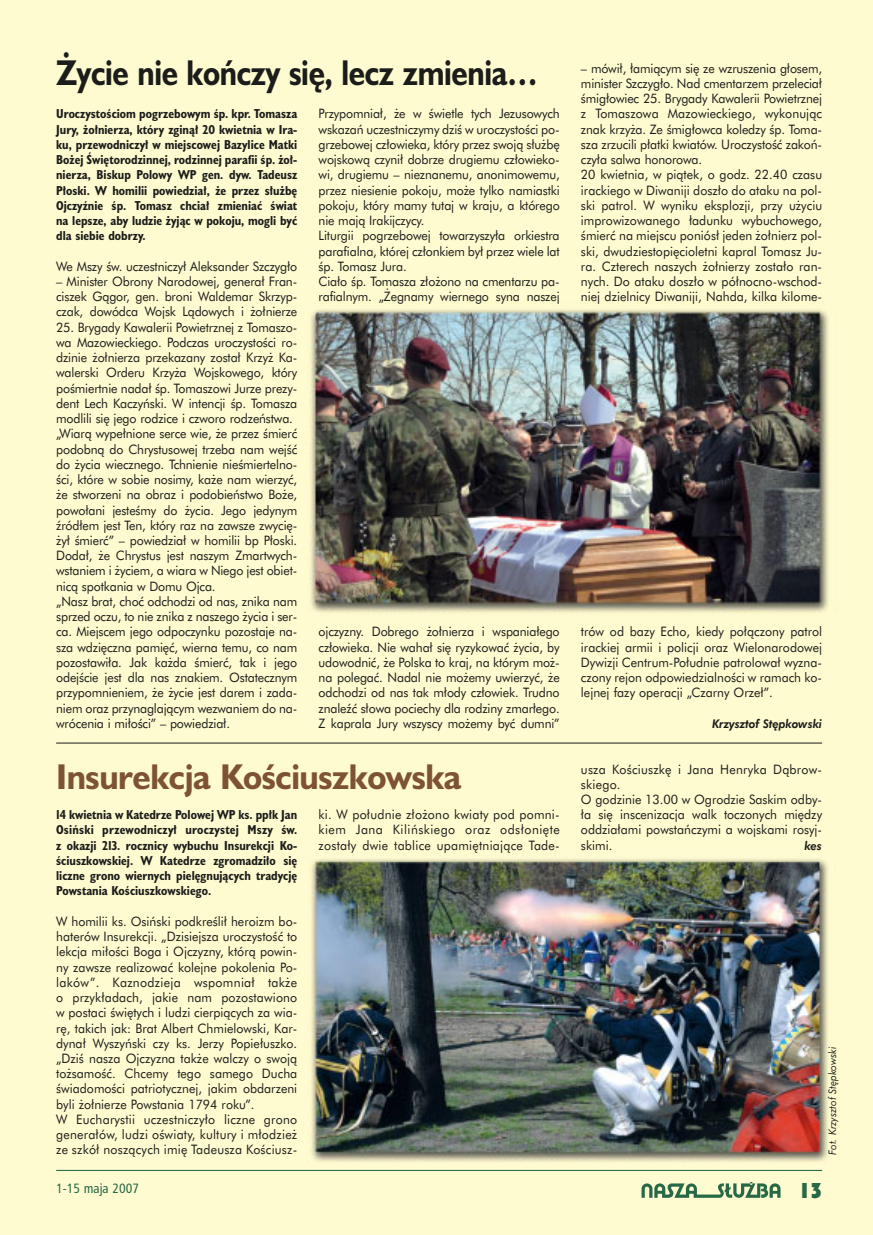
<style>
.page{position:relative;width:873px;height:1235px;background:#fff}
.page>*{position:absolute;margin:0;border:0;box-sizing:border-box;transform-origin:0 0}
.t1{font:700 36px "Humanist 521 PL";letter-spacing:-.01em;color:#1c1c1a;scale:.85 1}
.t2{font:700 36px "Humanist 521 PL";letter-spacing:-.01em;color:#7e5335;scale:.95 1}
.t3{font:900 21px "Blippo PL";color:#276846}
.t4{font:condensed 13.5px "Humanist Triple Seven PL";color:#276846}
.t5{font:13.05px/15.3px "Futura PL";letter-spacing:-.01em;color:#1c1c1a;scale:.95 1}
.t6{font:700 condensed 13.05px/15.3px "Humanist 521 PL";color:#1c1c1a;text-align:justify}
.t7{font:italic 800 12px "Futura PL";letter-spacing:-.01em;color:#1c1c1a;scale:.95 1}
.t8{font:italic 10.5px "Futura PL";color:#1c1c1a;scale:.95 1}
</style>
<div class="page">
<img style="left:0;top:0;width:872px;height:1234px">
<h1 class="t1" style="left:56px;top:59px;width:568px">˚ycie nie koƒczy si´, lecz zmienia…</h1>
<p class="t6" style="left:56px;top:108px;width:242px">UroczystoÊciom pogrzebowym Êp. kpr. Tomasza Jury, ˝o∏nierza, który zginà∏ 20 kwietnia w Ira&shy;ku, przewodniczy∏ w miejscowej Bazylice Matki Bo˝ej Âwi´torodzinnej, rodzinnej parafii Êp. ˝o∏- nierza, Biskup Polowy WP gen. dyw. Tadeusz P∏oski. W homilii powiedzia∏, ˝e przez s∏u˝b´ Ojczyênie Êp. Tomasz chcia∏ zmieniaç Êwiat na lepsze, aby ludzie ˝yjàc w pokoju, mogli byç dla siebie dobrzy.</p>
<p class="t5" style="left:56px;top:260px;width:255px">We Mszy Êw. uczestniczy∏ Aleksander Szczyg∏o</p>
<p class="t5" style="left:56px;top:275px;width:255px;text-align:justify">– Minister Obrony Narodowej, genera∏ Fran&shy;ciszek Gàgor, gen. broni Waldemar Skrzyp&shy;czak, dowódca Wojsk Làdowych i ˝o∏nierze</p>
<p class="t5" style="left:56px;top:321px;width:255px">25. Brygady Kawalerii Powietrznej z Tomaszo&shy;wa Mazowieckiego. Podczas uroczystoÊci ro&shy;dzinie ˝o∏nierza przekazany zosta∏ Krzy˝ Ka&shy;walerski Orderu Krzy˝a Wojskowego, który poÊmiertnie nada∏ Êp. Tomaszowi Jurze prezy&shy;dent Lech Kaczyƒski. W intencji Êp. Tomasza modlili si´ jego rodzice i czworo rodzeƒstwa. „Wiarà wype∏nione serce wie, ˝e przez Êmierç podobnà do Chrystusowej trzeba nam wejÊç do ˝ycia wiecznego. Tchnienie nieÊmiertelno-Êci, które w sobie nosimy, ka˝e nam wierzyç, ˝e stworzeni na obraz i podobieƒstwo Bo˝e, powo∏ani jesteÊmy do ˝ycia. Jego jedynym êród∏em jest Ten, który raz na zawsze zwyci´- ˝y∏ Êmierç” – powiedzia∏ w homilii bp P∏oski.<br>Doda∏, ˝e Chrystus jest naszym Zmartwych&shy;wstaniem i ˝yciem, a wiara w Niego jest obiet&shy;nicà spotkania w Domu Ojca.<br>„Nasz brat, choç odchodzi od nas, znika nam sprzed oczu, to nie znika z naszego ˝ycia i ser&shy;ca. Miejscem jego odpoczynku pozostaje na&shy;sza wdzi´czna pami´ç, wierna temu, co nam pozostawi∏a. Jak ka˝da Êmierç, tak i jego odejÊcie jest dla nas znakiem. Ostatecznym przypomnieniem, ˝e ˝ycie jest darem i zada&shy;niem oraz przynaglajàcym wezwaniem do na&shy;wrócenia i mi∏oÊci” – powiedzia∏.</p>
<p class="t5" style="left:318px;top:108px;width:255px">Przypomnia∏, ˝e w Êwietle tych Jezusowych wskazaƒ uczestniczymy dziÊ w uroczystoÊci po&shy;grzebowej cz∏owieka, który przez swojà s∏u˝b´ wojskowà czyni∏ dobrze drugiemu cz∏owieko&shy;wi, drugiemu – nieznanemu, anonimowemu, przez niesienie pokoju, mo˝e tylko namiastki pokoju, który mamy tutaj w kraju, a którego nie majà Irakijczycy.<br>Liturgii pogrzebowej towarzyszy∏a orkiestra parafialna, której cz∏onkiem by∏ przez wiele lat Êp. Tomasz Jura.<br>Cia∏o Êp. Tomasza z∏o˝ono na cmentarzu pa&shy;rafialnym. „˚egnamy wiernego syna naszej</p>
<p class="t5" style="left:318px;top:625px;width:255px;text-align:justify">ojczyzny. Dobrego ˝o∏nierza i wspania∏ego cz∏owieka. Nie waha∏ si´ ryzykowaç ˝ycia, by udowodniç, ˝e Polska to kraj, na którym mo˝- na polegaç. Nadal nie mo˝emy uwierzyç, ˝e odchodzi od nas tak m∏ody cz∏owiek. Trudno znaleêç s∏owa pociechy dla rodziny zmar∏ego.<br>Z kaprala Jury wszyscy mo˝emy byç dumni”</p>
<h1 class="t2" style="left:56px;top:763px;width:428px">Insurekcja KoÊciuszkowska</h1>
<p class="t6" style="left:56px;top:808px;width:242px">14 kwietnia w Katedrze Polowej WP ks. pp∏k Jan Osiƒski przewodniczy∏ uroczystej Mszy Êw. z okazji 213. rocznicy wybuchu Insurekcji Ko-Êciuszkowskiej. W Katedrze zgromadzi∏o si´ liczne grono wiernych piel´gnujàcych tradycj´ Powstania KoÊciuszkowskiego.</p>
<p class="t5" style="left:56px;top:915px;width:255px">W homilii ks. Osiƒski podkreÊli∏ heroizm bo&shy;haterów Insurekcji. „Dzisiejsza uroczystoÊç to lekcja mi∏oÊci Boga i Ojczyzny, którà powin&shy;ny zawsze realizowaç kolejne pokolenia Po&shy;laków”. Kaznodzieja wspomnia∏ tak˝e o przyk∏adach, jakie nam pozostawiono w postaci Êwi´tych i ludzi cierpiàcych za wia&shy;r´, takich jak: Brat Albert Chmielowski, Kar&shy;dyna∏ Wyszyƒski czy ks. Jerzy Popie∏uszko. „DziÊ nasza Ojczyzna tak˝e walczy o swojà to˝samoÊç. Chcemy tego samego Ducha ÊwiadomoÊci patriotycznej, jakim obdarzeni byli ˝o∏nierze Powstania 1794 roku”.<br>W Eucharystii uczestniczy∏o liczne grono genera∏ów, ludzi oÊwiaty, kultury i m∏odzie˝ ze szkó∏ noszàcych imi´ Tadeusza KoÊciusz-</p>
<p class="t5" style="left:318px;top:808px;width:255px;text-align:justify">ki. W po∏udnie z∏o˝ono kwiaty pod pomni&shy;kiem Jana Kiliƒskiego oraz ods∏oni´te zosta∏y dwie tablice upami´tniajàce Tade-</p>
<p class="t5" style="left:581px;top:62px;width:255px">– mówi∏, ∏amiàcym si´ ze wzruszenia g∏osem, minister Szczyg∏o. Nad cmentarzem przelecia∏ Êmig∏owiec 25. Brygady Kawalerii Powietrznej z Tomaszowa Mazowieckiego, wykonujàc znak krzy˝a. Ze Êmig∏owca koledzy Êp. Toma&shy;sza zrzucili p∏atki kwiatów. UroczystoÊç zakoƒ&shy;czy∏a salwa honorowa.<br>20 kwietnia, w piàtek, o godz. 22.40 czasu irackiego w Diwaniji dosz∏o do ataku na pol&shy;ski patrol. W wyniku eksplozji, przy u˝yciu improwizowanego ∏adunku wybuchowego, Êmierç na miejscu poniós∏ jeden ˝o∏nierz pol&shy;ski, dwudziestopi´cioletni kapral Tomasz Ju&shy;ra. Czterech naszych ˝o∏nierzy zosta∏o ran&shy;nych. Do ataku dosz∏o w pó∏nocno-wschod&shy;niej dzielnicy Diwaniji, Nahda, kilka kilome-</p>
<p class="t5" style="left:581px;top:625px;width:255px;text-align:justify">trów od bazy Echo, kiedy po∏àczony patrol irackiej armii i policji oraz Wielonarodowej Dywizji Centrum-Po∏udnie patrolowa∏ wyzna&shy;czony rejon odpowiedzialnoÊci w ramach ko&shy;lejnej fazy operacji „Czarny Orze∏”.</p>
<p class="t7" style="left:711px;top:719px;width:117px">Krzysztof St´pkowski</p>
<p class="t5" style="left:581px;top:762px;width:255px">usza KoÊciuszk´ i Jana Henryka Dàbrow&shy;skiego.<br>O godzinie 13.00 w Ogrodzie Saskim odby-∏a si´ inscenizacja walk toczonych mi´dzy oddzia∏ami powstaƒczymi a wojskami rosyj&shy;skimi.</p>
<p class="t7" style="left:804px;top:841px;width:20px">kes</p>
<p class="t8" style="left:828px;top:1154px;width:115px;rotate:-90deg">Fot. Krzysztof St´pkowski</p>
<p class="t4" style="left:56px;top:1183px;width:84px">1-15 maja 2007</p>
<h2 class="t3" style="left:798px;top:1182px;width:25px">13</h2>
</div>
